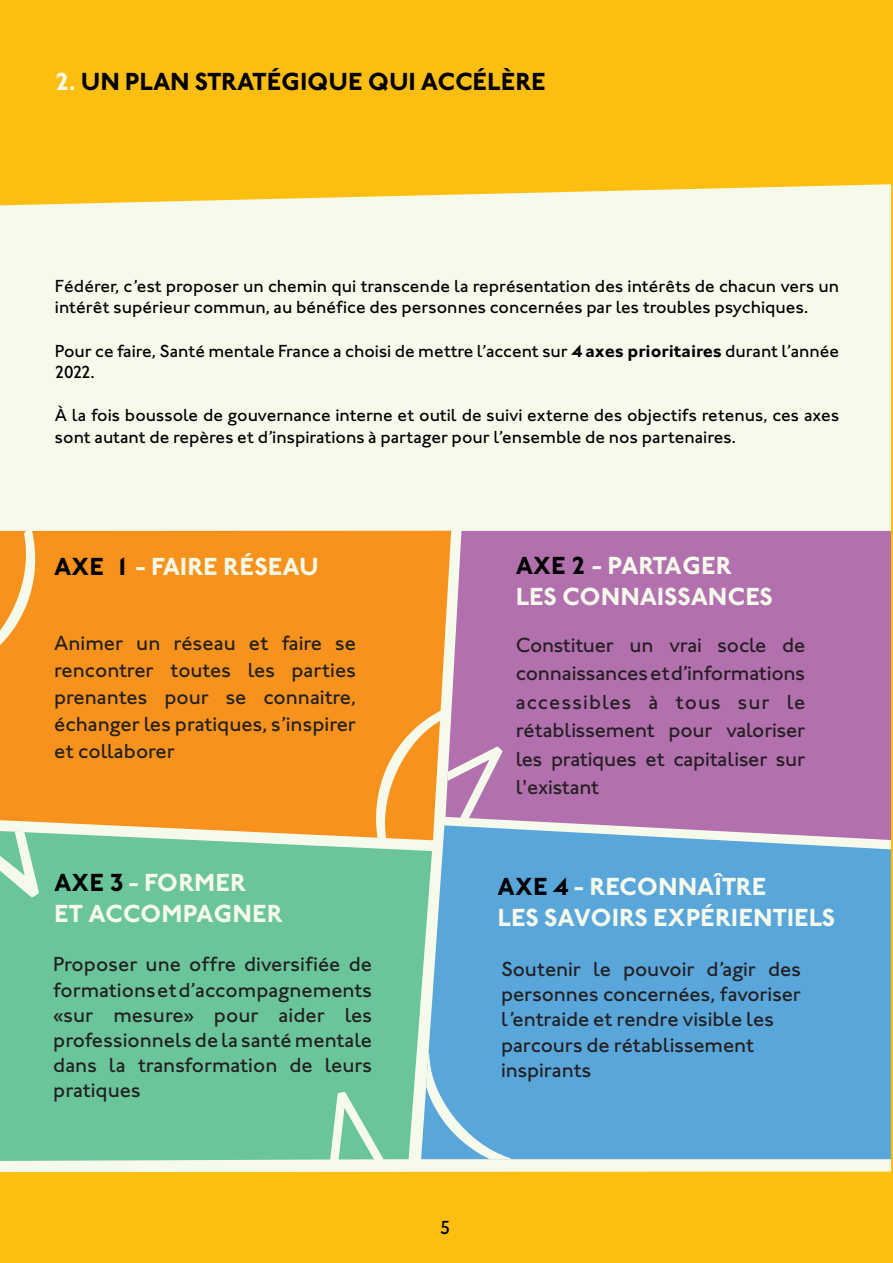
<style>
.page{position:relative;width:893px;height:1263px;background:#f6faeb}
.page>*{position:absolute;margin:0;border:0;box-sizing:border-box;transform-origin:0 0}
.t1{font:700 25.5px "Johnston ITC Std";color:#f6faeb}
.t2{font:700 25.5px "Johnston ITC Std";letter-spacing:-.005em;color:#000}
.t3{font:500 21px/25.2px "Johnston ITC Std";letter-spacing:-.01em;color:#231f20;text-align:justify}
.Style_de_paragraphe{font:500 19.5px "Johnston ITC Std";color:#000}
.t4{font:500 18px/21.6px "Johnston ITC Std";color:#000}
.s1{color:#f6faeb}
.s2{font-weight:700}
.s3{color:#000}
</style>
<div class="page">
<div style="left:0;top:0;width:892px;height:205px;background:#fdbe12"></div>
<div style="left:0;top:1171px;width:892px;height:92px;background:#fdbe12"></div>
<div style="left:432px;top:840px;width:460px;height:319px;background:#59a6db"></div>
<svg style="left:432px;top:1046px;width:85px;height:113px;background:#69aedc"></svg>
<div style="left:0;top:840px;width:432px;height:321px;background:#6bc59b"></div>
<svg style="left:0;top:840px;width:84px;height:57px"></svg>
<div style="left:451px;top:531px;width:441px;height:309px;background:#b271ae"></div>
<div style="left:0;top:531px;width:451px;height:309px;background:#f7931d"></div>
<svg style="left:0;top:530px;width:38px;height:136px"></svg>
<svg style="left:373px;top:708px;width:131px;height:137px"></svg>
<svg style="left:265px;top:1092px;width:146px;height:67px;background:#7bcba4"></svg>
<hr style="left:892px;top:0;width:1px;height:1263px;background:#fdbe12">
<p class="t2" style="left:55px;top:67px;width:492px"><span class="s1">2.</span> UN PLAN STRATÉGIQUE QUI ACCÉLÈRE</p>
<p class="t4" style="left:55px;top:275px;width:786px">Fédérer, c’est proposer un chemin qui transcende la représentation des intérêts de chacun vers un intérêt supérieur commun, au bénéfice des personnes concernées par les troubles psychiques.</p>
<p class="t4" style="left:55px;top:340px;width:786px">Pour ce faire, Santé mentale France a choisi de mettre l’accent sur <span class="s2">4 axes prioritaires</span> durant l’année<br>2022.</p>
<p class="t4" style="left:55px;top:405px;width:786px">À la fois boussole de gouvernance interne et outil de suivi externe des objectifs retenus, ces axes sont autant de repères et d’inspirations à partager pour l’ensemble de nos partenaires.</p>
<p class="t1" style="left:54px;top:551px;width:266px"><span class="s3">AXE 1</span> - FAIRE RÉSEAU</p>
<p class="t3" style="left:54px;top:629px;width:303px;line-height:27px">Animer un réseau et faire se rencontrer toutes les parties prenantes pour se connaitre, échanger les pratiques, s’inspirer et collaborer</p>
<p class="t1" style="left:54px;top:867px;width:194px"><span class="s3">AXE 3</span>- FORMER</p>
<p class="t1" style="left:54px;top:898px;width:231px">ET ACCOMPAGNER</p>
<p class="t1" style="left:516px;top:550px;width:218px"><span class="s3">AXE 2</span> - PARTAGER</p>
<p class="t1" style="left:516px;top:581px;width:259px">LES CONNAISSANCES</p>
<p class="t3" style="left:516px;top:630px;width:291px;line-height:28.5px">Constituer un vrai socle de connaissances et d’informations accessibles à tous sur le rétablissement pour valoriser les pratiques et capitaliser sur l'existant</p>
<p class="t1" style="left:498px;top:871px;width:270px"><span class="s3">AXE 4</span> - RECONNAÎTRE</p>
<p class="t1" style="left:498px;top:902px;width:339px">LES SAVOIRS EXPÉRIENTIELS</p>
<p class="t3" style="left:53px;top:952px;width:320px">Proposer une offre diversifiée de formations et d’accompagnements «sur mesure» pour aider les professionnels de la santé mentale dans la transformation de leurs pratiques</p>
<p class="t3" style="left:501px;top:956px;width:301px">Soutenir le pouvoir d’agir des personnes concernées, favoriser l’entraide et rendre visible les</p>
<p class="t3" style="left:501px;top:1032px;width:255px">parcours de rétablissement inspirants</p>
<p class="Style_de_paragraphe" style="left:440px;top:1216px;width:12px">5</p>
</div>
